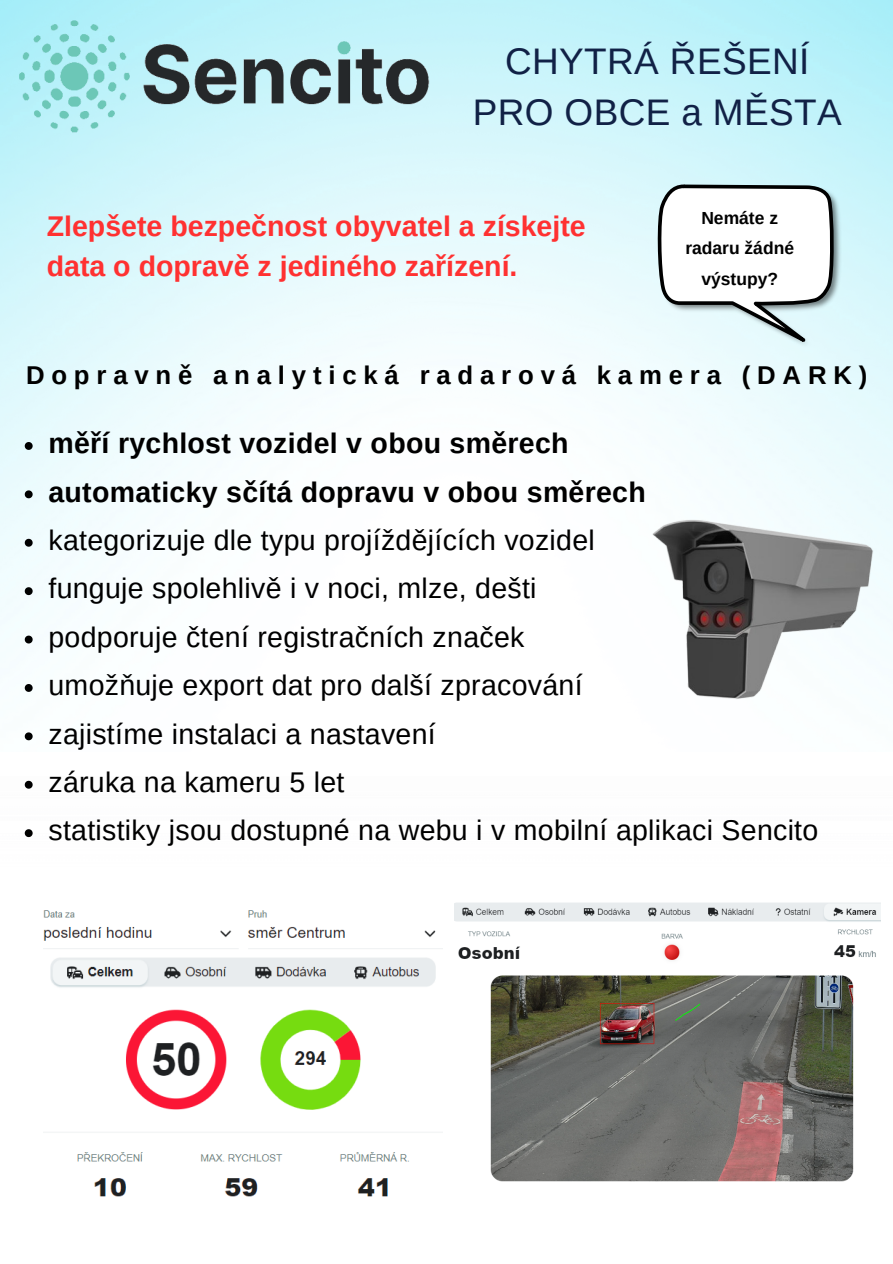
<style>
.page{position:relative;width:893px;height:1264px;background:#fff}
.page>*{position:absolute;margin:0;border:0;box-sizing:border-box;transform-origin:0 0}
.t1{font:36.9px/51px "Arimo";letter-spacing:.01em;color:#112146;text-align:center}
.t2{font:28.5px "Arimo";letter-spacing:.01em;color:#000}
.t3{font:700 28.5px "Arimo";letter-spacing:.01em;color:#000}
.t4{font:700 28.5px/39.3px "Arimo";color:#ff3131}
.t5{font:700 25.8px "Arimo";letter-spacing:.265em;color:#000}
.t6{font:700 17.4px/30.3px "Arimo";color:#000;text-align:center}
</style>
<div class="page">
<img style="left:0;top:0;width:892px;height:741px">
<img style="left:0;top:2px;width:459px;height:144px">
<svg style="left:25px;top:442px;width:8px;height:8px"></svg>
<svg style="left:25px;top:490px;width:8px;height:8px"></svg>
<svg style="left:25px;top:539px;width:8px;height:7px"></svg>
<svg style="left:25px;top:587px;width:8px;height:8px"></svg>
<svg style="left:25px;top:635px;width:8px;height:8px"></svg>
<svg style="left:25px;top:684px;width:8px;height:8px"></svg>
<svg style="left:25px;top:732px;width:8px;height:8px"></svg>
<svg style="left:25px;top:780px;width:8px;height:8px"></svg>
<svg style="left:25px;top:829px;width:8px;height:8px"></svg>
<img style="left:43px;top:910px;width:399px;height:287px">
<img style="left:455px;top:902px;width:425px;height:280px">
<img style="left:656px;top:183px;width:188px;height:169px">
<svg style="left:658px;top:183px;width:181px;height:176px"></svg>
<img style="left:645px;top:509px;width:230px;height:199px">
<p class="t1" style="left:472px;top:36px;width:370px">CHYTRÁ ŘEŠENÍ<br>PRO OBCE a MĚSTA</p>
<p class="t4" style="left:47px;top:206px;width:540px">Zlepšete bezpečnost obyvatel a získejte data o dopravě z jediného zařízení.</p>
<p class="t6" style="left:685px;top:203px;width:110px">Nemáte z radaru žádné výstupy?</p>
<p class="t5" style="left:26px;top:360px;width:842px">Dopravně analytická radarová kamera (DARK)</p>
<h1 class="t3" style="left:48px;top:427px;width:521px">měří rychlost vozidel v obou směrech</h1>
<h2 class="t3" style="left:48px;top:476px;width:598px">automaticky sčítá dopravu v obou směrech</h2>
<p class="t2" style="left:48px;top:524px;width:548px">kategorizuje dle typu projíždějících vozidel</p>
<p class="t2" style="left:48px;top:572px;width:489px">funguje spolehlivě i v noci, mlze, dešti</p>
<h2 class="t2" style="left:48px;top:621px;width:477px">podporuje čtení registračních značek</h2>
<p class="t2" style="left:48px;top:669px;width:535px">umožňuje export dat pro další zpracování</p>
<p class="t2" style="left:48px;top:718px;width:389px">zajistíme instalaci a nastavení</p>
<p class="t2" style="left:48px;top:766px;width:297px">záruka na kameru 5 let</p>
<p class="t2" style="left:48px;top:814px;width:771px">statistiky jsou dostupné na webu i v mobilní aplikaci Sencito</p>
</div>
